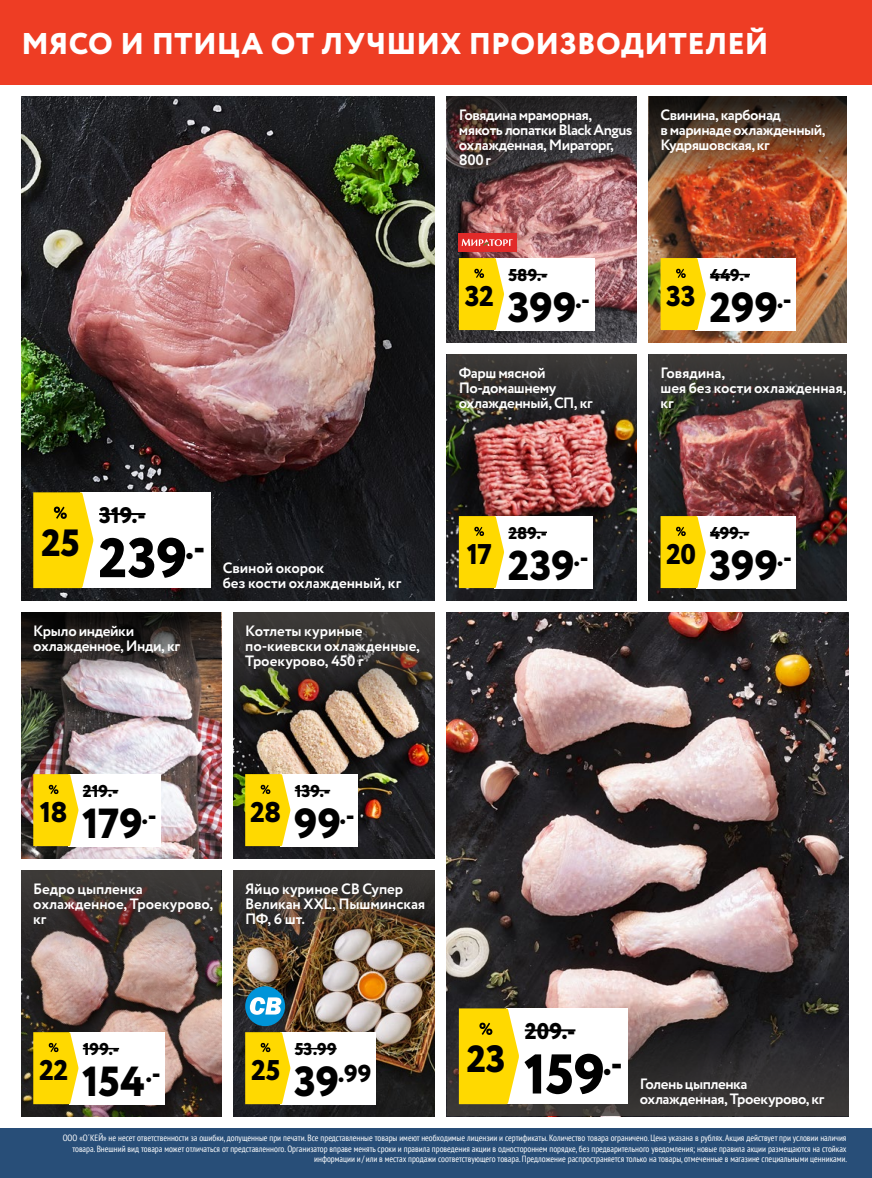
<style>
.page{position:relative;width:872px;height:1178px;background:#fff}
.page>*{position:absolute;margin:0;border:0;box-sizing:border-box;transform-origin:0 0}
.t1{font:800 55.8px "Circe";color:#000}
.t2{font:800 55.5px "Circe";color:#000}
.t3{font:800 42px "Circe";color:#000}
.t4{font:800 41.7px "Circe";color:#000}
.t5{font:800 37.95px "Circe";color:#000}
.t6{font:800 30px "Circe";letter-spacing:.015em;color:#fff}
.t7{font:800 28.5px "Circe";letter-spacing:-.02em;color:#000}
.t8{font:800 24.45px "Circe";color:#000}
.t9{font:800 22.8px "Circe";color:#000}
.t10{font:800 22.5px "Circe";color:#000}
.t11{font:800 17.1px "Circe";color:#000}
.t12{font:800 16.95px "Circe";color:#000}
.t13{font:700 15px/15px "Circe";letter-spacing:-.025em;color:#fff}
.t14{font:700 15px/15px "Circe";letter-spacing:-.005em;color:#fff}
.t15{font:condensed 9px/10.5px "PT Sans";color:#fff;text-align:right}
.s1{font-size:42px}
</style>
<div class="page">
<img style="left:447px;top:612px;width:401px;height:396px">
<img style="left:447px;top:426px;width:189px;height:174px">
<img style="left:21px;top:96px;width:414px;height:504px">
<img style="left:233px;top:722px;width:202px;height:136px">
<img style="left:233px;top:948px;width:202px;height:168px">
<img style="left:21px;top:960px;width:200px;height:156px">
<img style="left:447px;top:192px;width:189px;height:150px">
<img style="left:648px;top:426px;width:198px;height:174px">
<img style="left:648px;top:198px;width:198px;height:144px">
<img style="left:21px;top:690px;width:200px;height:168px">
<img style="left:233px;top:612px;width:202px;height:110px">
<svg style="left:21px;top:612px;width:200px;height:78px;background:#4c4542"></svg>
<svg style="left:447px;top:96px;width:189px;height:96px;background:#4c393a"></svg>
<img style="left:648px;top:96px;width:198px;height:102px">
<img style="left:233px;top:870px;width:202px;height:78px">
<svg style="left:21px;top:870px;width:200px;height:90px;background:#594d4a"></svg>
<svg style="left:447px;top:1008px;width:401px;height:108px;background:#373333"></svg>
<svg style="left:447px;top:354px;width:189px;height:72px;background:#393432"></svg>
<img style="left:648px;top:354px;width:198px;height:72px">
<div style="left:0;top:1128px;width:872px;height:50px;background:#284e78"></div>
<div style="left:494px;top:258px;width:100px;height:72px;background:#fff"></div>
<hr style="left:508px;top:274px;width:39px;height:1px;background:#000">
<svg style="left:459px;top:258px;width:45px;height:72px;background:#fbd917"></svg>
<div style="left:459px;top:233px;width:58px;height:19px;background:#e22a29"></div>
<svg style="left:461px;top:239px;width:51px;height:7px"></svg>
<div style="left:696px;top:258px;width:100px;height:72px;background:#fff"></div>
<hr style="left:710px;top:274px;width:40px;height:1px;background:#000">
<svg style="left:660px;top:258px;width:46px;height:72px;background:#fad819"></svg>
<div style="left:506px;top:1008px;width:122px;height:96px;background:#fff"></div>
<hr style="left:525px;top:1029px;width:50px;height:2px;background:#000">
<svg style="left:459px;top:1008px;width:60px;height:96px;background:#fad817"></svg>
<div style="left:696px;top:516px;width:99px;height:72px;background:#fff"></div>
<hr style="left:710px;top:532px;width:39px;height:1px;background:#000">
<svg style="left:660px;top:516px;width:46px;height:72px;background:#f8d718"></svg>
<div style="left:280px;top:774px;width:78px;height:72px;background:#fff"></div>
<hr style="left:295px;top:790px;width:35px;height:1px;background:#000">
<svg style="left:245px;top:774px;width:45px;height:72px;background:#fad815"></svg>
<div style="left:69px;top:774px;width:92px;height:72px;background:#fff"></div>
<hr style="left:83px;top:790px;width:35px;height:1px;background:#000">
<svg style="left:33px;top:774px;width:45px;height:72px;background:#fad815"></svg>
<div style="left:69px;top:1032px;width:95px;height:72px;background:#fff"></div>
<hr style="left:83px;top:1048px;width:36px;height:1px;background:#000">
<svg style="left:33px;top:1032px;width:45px;height:72px;background:#f9d715"></svg>
<div style="left:494px;top:516px;width:98px;height:72px;background:#fff"></div>
<hr style="left:508px;top:532px;width:39px;height:1px;background:#000">
<svg style="left:459px;top:516px;width:45px;height:72px;background:#fbd917"></svg>
<div style="left:280px;top:1032px;width:96px;height:72px;background:#fff"></div>
<hr style="left:295px;top:1048px;width:42px;height:1px;background:#000">
<svg style="left:245px;top:1032px;width:45px;height:72px;background:#fad815"></svg>
<div style="left:245px;top:986px;width:40px;height:40px;background:#0094d9;border-radius:50%"></div>
<svg style="left:250px;top:997px;width:31px;height:18px"></svg>
<div style="left:80px;top:492px;width:131px;height:96px;background:#fff"></div>
<hr style="left:99px;top:513px;width:46px;height:2px;background:#000">
<svg style="left:33px;top:492px;width:60px;height:96px;background:#f9d716"></svg>
<div style="left:0;top:0;width:872px;height:84px;background:#ee3d24"></div>
<h3 class="t6" style="left:21px;top:23px;width:748px">МЯСО И ПТИЦА ОТ ЛУЧШИХ ПРОИЗВОДИТЕЛЕЙ</h3>
<h3 class="t13" style="left:459px;top:108px;width:175px">Говядина мраморная, мякоть лопатки Black Angus охлажденная, Мираторг,<br>800 г</h3>
<h3 class="t13" style="left:660px;top:108px;width:167px">Свинина, карбонад<br>в маринаде охлажденный,<br>Кудряшовская, кг</h3>
<h3 class="t5" style="left:41px;top:517px;width:40px">25</h3>
<h3 class="t10" style="left:99px;top:500px;width:48px">319.-</h3>
<h2 class="t2" style="left:98px;top:520px;width:108px">239<sup>.-</sup></h2>
<h3 class="t13" style="left:33px;top:624px;width:148px">Крыло индейки охлажденное, Инди, кг</h3>
<h3 class="t14" style="left:223px;top:561px;width:180px">Свиной окорок<br>без кости охлажденный, кг</h3>
<h3 class="t14" style="left:245px;top:624px;width:176px">Котлеты куриные по-киевски охлажденные,<br>Троекурово, 450 г</h3>
<h3 class="t7" style="left:465px;top:277px;width:31px">32</h3>
<h3 class="t11" style="left:508px;top:264px;width:40px">589.-</h3>
<h3 class="t3" style="left:508px;top:279px;width:84px">399<sup>.-</sup></h3>
<h3 class="t13" style="left:459px;top:366px;width:135px">Фарш мясной<br>По-домашнему охлажденный, СП, кг</h3>
<h3 class="t7" style="left:467px;top:535px;width:26px">17</h3>
<h3 class="t12" style="left:508px;top:522px;width:40px">289.-</h3>
<h3 class="t4" style="left:508px;top:537px;width:82px">239<sup>.-</sup></h3>
<h3 class="t7" style="left:666px;top:277px;width:31px">33</h3>
<h3 class="t11" style="left:710px;top:264px;width:41px">449.-</h3>
<h3 class="t3" style="left:709px;top:279px;width:84px">299<sup>.-</sup></h3>
<h3 class="t14" style="left:660px;top:366px;width:187px">Говядина,<br>шея без кости охлажденная, кг</h3>
<h3 class="t7" style="left:666px;top:535px;width:31px">20</h3>
<h3 class="t11" style="left:710px;top:522px;width:41px">499.-</h3>
<h3 class="t3" style="left:709px;top:537px;width:84px">399<sup>.-</sup></h3>
<h3 class="t11" style="left:83px;top:780px;width:37px">219.-</h3>
<h3 class="t11" style="left:295px;top:780px;width:37px">139.-</h3>
<h3 class="t7" style="left:40px;top:793px;width:29px">18</h3>
<h3 class="t3" style="left:82px;top:795px;width:76px">179<sup>.-</sup></h3>
<h3 class="t7" style="left:250px;top:793px;width:33px">28</h3>
<h3 class="t3" style="left:294px;top:795px;width:62px">99<sup>.-</sup></h3>
<h3 class="t14" style="left:33px;top:882px;width:182px">Бедро цыпленка охлажденное, Троекурово, кг</h3>
<h3 class="t14" style="left:245px;top:882px;width:182px">Яйцо куриное СВ Супер<br>Великан XXL, Пышминская<br>ПФ, 6 шт.</h3>
<h3 class="t9" style="left:525px;top:1016px;width:52px">209.-</h3>
<h3 class="t7" style="left:39px;top:1051px;width:31px">22</h3>
<h3 class="t11" style="left:83px;top:1038px;width:38px">199.-</h3>
<h3 class="t3" style="left:82px;top:1053px;width:80px">154<sup>.-</sup></h3>
<h3 class="t7" style="left:251px;top:1051px;width:31px">25</h3>
<h3 class="t11" style="left:295px;top:1038px;width:43px">53.99</h3>
<h3 class="t8" style="left:294px;top:1057px;width:79px"><span class="s1">39</span>.99</h3>
<h3 class="t5" style="left:466px;top:1033px;width:41px">23</h3>
<h1 class="t1" style="left:524px;top:1036px;width:100px">159<sup>.-</sup></h1>
<h3 class="t13" style="left:640px;top:1077px;width:186px">Голень цыпленка охлажденная, Троекурово, кг</h3>
<p class="t15" style="left:63px;top:1132px;width:786px">ООО «О´КЕЙ» не несет ответственности за ошибки, допущенные при печати. Все представленные товары имеют необходимые лицензии и сертификаты. Количество товара ограничено. Цена указана в рублях. Акция действует при условии наличия товара. Внешний вид товара может отличаться от представленного. Организатор вправе менять сроки и правила проведения акции в одностороннем порядке, без предварительного уведомления; новые правила акции размещаются на стойках информации и / или в местах продажи соответствующего товара. Предложение распространяется только на товары, отмеченные в магазине специальными ценниками.</p>
</div>
